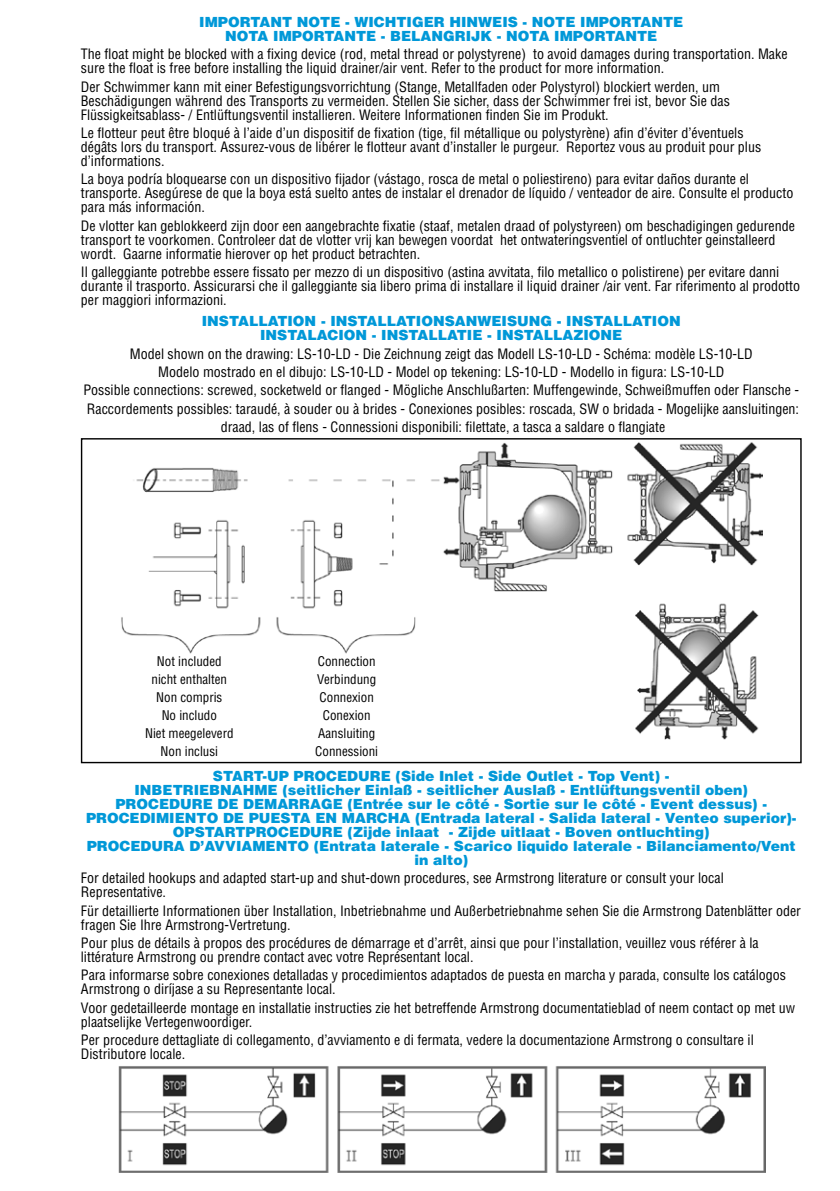
<style>
.page{position:relative;width:840px;height:1191px;background:#fff}
.page>*{position:absolute;margin:0;border:0;box-sizing:border-box;transform-origin:0 0}
.t1{font:condensed 14px/14px "Helvetica LT Std";color:#000}
.t2{font:900 14px/14px "Helvetica LT Std";color:#0098d8;text-align:center}
.t3{font:condensed 13px/18px "Helvetica LT Std";color:#000;text-align:center}
</style>
<div class="page">
<img style="left:119px;top:1066px;width:646px;height:106px">
<img style="left:121px;top:442px;width:641px;height:298px">
<p class="t2" style="left:199px;top:15px;width:485px">IMPORTANT NOTE - WICHTIGER HINWEIS - NOTE IMPORTANTE<br>NOTA IMPORTANTE - BELANGRIJK - NOTA IMPORTANTE</p>
<p class="t1" style="left:81px;top:47px;width:707px">The float might be blocked with a fixing device (rod, metal thread or polystyrene) to avoid damages during transportation. Make sure the float is free before installing the liquid drainer/air vent. Refer to the product for more information.</p>
<p class="t1" style="left:81px;top:80px;width:650px">Der Schwimmer kann mit einer Befestigungsvorrichtung (Stange, Metallfaden oder Polystyrol) blockiert werden, um<br>Beschädigungen während des Transports zu vermeiden. Stellen Sie sicher, dass der Schwimmer frei ist, bevor Sie das<br>Flüssigkeitsablass- / Entlüftungsventil installieren. Weitere Informationen finden Sie im Produkt.</p>
<p class="t1" style="left:81px;top:126px;width:681px">Le flotteur peut être bloqué à l’aide d’un dispositif de fixation (tige, fil métallique ou polystyrène) afin d’éviter d’éventuels dégâts lors du transport. Assurez-vous de libérer le flotteur avant d’installer le purgeur. Reportez vous au produit pour plus d’informations.</p>
<p class="t1" style="left:81px;top:172px;width:713px">La boya podría bloquearse con un dispositivo fijador (vástago, rosca de metal o poliestireno) para evitar daños durante el transporte. Asegúrese de que la boya está suelto antes de instalar el drenador de líquido / venteador de aire. Consulte el producto para más información.</p>
<p class="t1" style="left:81px;top:219px;width:715px">De vlotter kan geblokkeerd zijn door een aangebrachte fixatie (staaf, metalen draad of polystyreen) om beschadigingen gedurende transport te voorkomen. Controleer dat de vlotter vrij kan bewegen voordat het ontwateringsventiel of ontluchter geinstalleerd wordt. Gaarne informatie hierover op het product betrachten.</p>
<p class="t1" style="left:81px;top:265px;width:720px">Il galleggiante potrebbe essere fissato per mezzo di un dispositivo (astina avvitata, filo metallico o polistirene) per evitare danni durante il trasporto. Assicurarsi che il galleggiante sia libero prima di installare il liquid drainer /air vent. Far riferimento al prodotto per maggiori informazioni.</p>
<p class="t2" style="left:202px;top:314px;width:480px">INSTALLATION - INSTALLATIONSANWEISUNG - INSTALLATION<br>INSTALACION - INSTALLATIE - INSTALLAZIONE</p>
<p class="t1" style="left:83px;top:344px;width:716px;line-height:18.4px;text-align:center">Model shown on the drawing: LS-10-LD - Die Zeichnung zeigt das Modell LS-10-LD - Schéma: modèle LS-10-LD<br>Modelo mostrado en el dibujo: LS-10-LD - Model op tekening: LS-10-LD - Modello in figura: LS-10-LD<br>Possible connections: screwed, socketweld or flanged - Mögliche Anschlußarten: Muffengewinde, Schweißmuffen oder Flansche - Raccordements possibles: taraudé, à souder ou à brides - Conexiones posibles: roscada, SW o bridada - Mogelijke aansluitingen: draad, las of flens - Connessioni disponibili: filettate, a tasca a saldare o flangiate</p>
<p class="t3" style="left:145px;top:652px;width:90px">Not included nicht enthalten<br>Non compris<br>No includo<br>Niet meegeleverd<br>Non inclusi</p>
<p class="t3" style="left:315px;top:652px;width:64px">Connection<br>Verbindung<br>Connexion<br>Conexion<br>Aansluiting<br>Connessioni</p>
<p class="t2" style="left:86px;top:768px;width:711px">START-UP PROCEDURE (Side Inlet - Side Outlet - Top Vent) -<br>INBETRIEBNAHME (seitlicher Einlaß - seitlicher Auslaß - Entlüftungsventil oben)<br>PROCEDURE DE DEMARRAGE (Entrée sur le côté - Sortie sur le côté - Event dessus) - PROCEDIMIENTO DE PUESTA EN MARCHA (Entrada lateral - Salida lateral - Venteo superior)- OPSTARTPROCEDURE (Zijde inlaat - Zijde uitlaat - Boven ontluchting)<br>PROCEDURA D’AVVIAMENTO (Entrata laterale - Scarico liquido laterale - Bilanciamento/Vent in alto)</p>
<p class="t1" style="left:81px;top:871px;width:644px">For detailed hookups and adapted start-up and shut-down procedures, see Armstrong literature or consult your local<br>Representative.</p>
<p class="t1" style="left:81px;top:903px;width:721px">Für detaillierte Informationen über Installation, Inbetriebnahme und Außerbetriebnahme sehen Sie die Armstrong Datenblätter oder fragen Sie Ihre Armstrong-Vertretung.</p>
<p class="t1" style="left:81px;top:936px;width:679px">Pour plus de détails à propos des procédures de démarrage et d’arrêt, ainsi que pour l’installation, veuillez vous référer à la littérature Armstrong ou prendre contact avec votre Représentant local.</p>
<p class="t1" style="left:81px;top:968px;width:706px">Para informarse sobre conexiones detalladas y procedimientos adaptados de puesta en marcha y parada, consulte los catálogos<br>Armstrong o diríjase a su Representante local.</p>
<p class="t1" style="left:81px;top:1000px;width:715px">Voor gedetailleerde montage en installatie instructies zie het betreffende Armstrong documentatieblad of neem contact op met uw plaatselijke Vertegenwoordiger.</p>
<p class="t1" style="left:81px;top:1032px;width:674px">Per procedure dettagliate di collegamento, d’avviamento e di fermata, vedere la documentazione Armstrong o consultare il<br>Distributore locale.</p>
</div>
